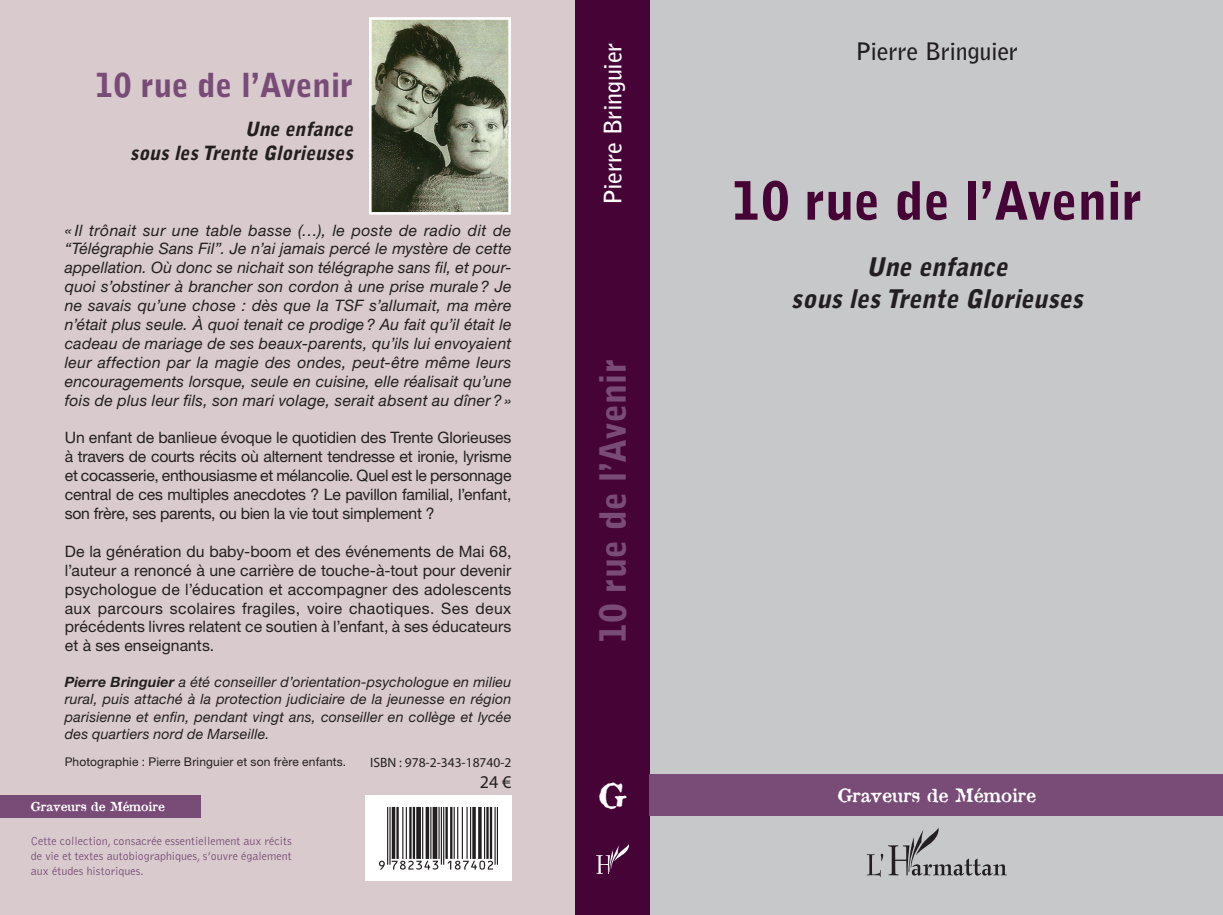
<style>
.page{position:relative;width:1223px;height:915px;background:#fff}
.page>*{position:absolute;margin:0;border:0;box-sizing:border-box;transform-origin:0 0}
.t1{font:900 52.5px "Bell Gothic Std";color:#460436}
.t2{font:900 36px "Bell Gothic Std";letter-spacing:.005em;color:#794b77}
.t3{font:900 33px "Bell Gothic Std";color:#794b77}
.t4{font:33px "Attic";color:#fff}
.t5{font:italic 900 25.5px/31.5px "Bell Gothic Std";color:#231f20;text-align:center}
.t6{font:700 24px "Bell Gothic Std";letter-spacing:-.015em;color:#fff}
.t7{font:700 24px "Bell Gothic Std";letter-spacing:-.015em;color:#231f20}
.t8{font:italic 900 19.5px/24px "Bell Gothic Std";color:#231f20;text-align:right}
.t9{font:18px "Attic";color:#fff}
.t10{font:18px "Myriad Pro";color:#231f20}
.t11{font:15.75px/18.9px "Helvetica Neue LT Std";letter-spacing:-.01em;color:#231f20;text-align:justify}
.t12{font:italic 15.75px/18.9px "Helvetica Neue LT Std";letter-spacing:.015em;color:#231f20;text-align:justify}
.t13{font:italic 14.25px/17.1px "Helvetica Neue LT Std";letter-spacing:.015em;color:#231f20;text-align:justify}
.t14{font:13.5px "Myriad Pro";color:#231f20}
.t15{font:12.15px "Attic";color:#fff}
.t16{font:300 12px/15px "Bell Gothic Std";color:#794b77;text-align:justify}
.t17{font:12px "Helvetica Neue LT Std";letter-spacing:.01em;color:#231f20}
.s1{font-weight:700}
</style>
<div class="page">
<div style="left:649px;top:0;width:573px;height:915px;background:#c7c8ca"></div>
<div style="left:0;top:0;width:575px;height:915px;background:#d8cacd"></div>
<div style="left:365px;top:796px;width:146px;height:85px;background:#fff"></div>
<div style="left:575px;top:0;width:74px;height:915px;background:#460436"></div>
<div style="left:0;top:795px;width:200px;height:23px;background:#794b77"></div>
<img style="left:373px;top:21px;width:134px;height:190px">
<div style="left:369px;top:17px;width:142px;height:198px;border:3px solid #fff"></div>
<img style="left:597px;top:845px;width:31px;height:29px">
<div style="left:649px;top:774px;width:573px;height:42px;background:#794b77"></div>
<svg style="left:866px;top:827px;width:141px;height:50px"></svg>
<svg style="left:379px;top:807px;width:119px;height:63px"></svg>
<h3 class="t3" style="left:95px;top:66px;width:259px">10 rue de l’Avenir</h3>
<p class="t8" style="left:130px;top:117px;width:230px">Une enfance souslesTrente Glorieuses</p>
<p class="t12" style="left:65px;top:220px;width:448px">« Il trônait sur une table basse (…), le poste de radio dit de “Télégraphie Sans Fil”. Je n’ai jamais percé le mystère de cette appellation. Où donc se nichait son télégraphe sans fil, et pour&shy;quoi s’obstiner à brancher son cordon à une prise murale ? Je ne savais qu’une chose : dès que la TSF s’allumait, ma mère n’était plus seule. À quoi tenait ce prodige ? Au fait qu’il était le cadeau de mariage de ses beaux-parents, qu’ils lui envoyaient leur affection par la magie des ondes, peut-être même leurs encouragements lorsque, seule en cuisine, elle réalisait qu’une fois de plus leur fils, son mari volage, serait absent au dîner ? »</p>
<p class="t11" style="left:65px;top:428px;width:448px">Un enfant de banlieue évoque le quotidien des Trente Glorieuses à travers de courts récits où alternent tendresse et ironie, lyrisme et cocasserie, enthousiasme et mélancolie. Quel est le personnage central de ces multiples anecdotes ? Le pavillon familial, l’enfant, son frère, ses parents, ou bien la vie tout simplement ?</p>
<p class="t11" style="left:65px;top:542px;width:448px">De la génération du baby-boom et des événements de Mai 68, l’auteur a renoncé à une carrière de touche-à-tout pour devenir psychologue de l’éducation et accompagner des adolescents aux parcours scolaires fragiles, voire chaotiques. Ses deux précédents livres relatent ce soutien à l’enfant, à ses éducateurs et à ses enseignants.</p>
<p class="t13" style="left:65px;top:674px;width:448px"><span class="s1">Pierre Bringuier</span> a été conseiller d’orientation-psychologue en milieu rural, puis attaché à la protection judiciaire de la jeunesse en région parisienne et enfin, pendant vingt ans, conseiller en collège et lycée des quartiers nord de Marseille.</p>
<p class="t17" style="left:65px;top:754px;width:283px">Photographie : Pierre Bringuier et son frère enfants.</p>
<p class="t14" style="left:370px;top:755px;width:143px">ISBN : 978-2-343-18740-2</p>
<p class="t10" style="left:480px;top:773px;width:33px">24 €</p>
<p class="t15" style="left:31px;top:798px;width:135px">Graveurs de Mémoire</p>
<p class="t16" style="left:31px;top:834px;width:262px">Cette collection, consacrée essentiellement aux récits de vie et textes autobiographiques, s’ouvre également aux études historiques.</p>
<h3 class="t6" style="left:598px;top:205px;width:164px;rotate:-90deg">Pierre Bringuier</h3>
<h2 class="t2" style="left:592px;top:643px;width:285px;rotate:-90deg">10 rue de l’Avenir</h2>
<h3 class="t7" style="left:855px;top:37px;width:164px">Pierre Bringuier</h3>
<h1 class="t1" style="left:731px;top:170px;width:412px">10 rue de l’Avenir</h1>
<h3 class="t5" style="left:791px;top:252px;width:300px">Une enfance souslesTrente Glorieuses</h3>
<h3 class="t4" style="left:599px;top:771px;width:29px">G</h3>
<p class="t9" style="left:837px;top:782px;width:200px">Graveurs de Mémoire</p>
</div>
